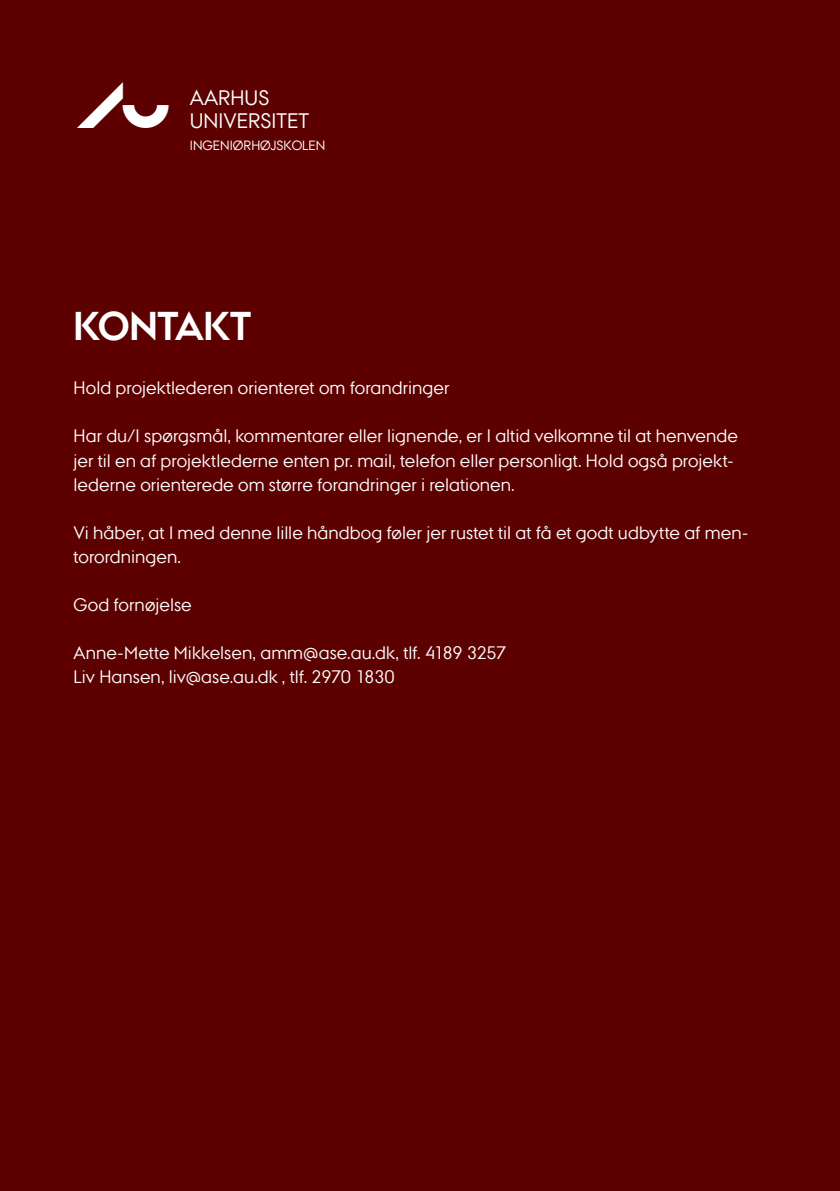
<style>
.page{position:relative;width:840px;height:1191px;background:#fff}
.page>*{position:absolute;margin:0;border:0;box-sizing:border-box;transform-origin:0 0}
.RU1_-_venstre{font:700 40px "AU Passata";letter-spacing:-.01em;color:#fff}
.t1{font:21px/22.8px "AU Passata";color:#fff}
.t2{font:18px/24px "AU Passata";letter-spacing:.005em;color:#fff}
.t3{font:13.4px "AU Passata";color:#fff}
.s1{font-family:"AU Peto";font-size:45.8px}
</style>
<div class="page">
<div style="left:0;top:0;width:839px;height:1191px;background:#5d0000"></div>
<p class="t1" style="left:77px;top:86px;width:233px;text-indent:113px">AARHUS<br><span class="s1">AU</span> UNIVERSITET</p>
<p class="t3" style="left:190px;top:138px;width:137px">INGENIØRHØJSKOLEN</p>
<p class="RU1_-_venstre" style="left:73px;top:303px;width:179px">KONTAKT</p>
<p class="t2" style="left:73px;top:376px;width:377px">Hold projektlederen orienteret om forandringer</p>
<p class="t2" style="left:73px;top:424px;width:665px">Har du/I spørgsmål, kommentarer eller lignende, er I altid velkomne til at henvende jer til en af projektlederne enten pr. mail, telefon eller personligt. Hold også projekt&shy;lederne orienterede om større forandringer i relationen.</p>
<p class="t2" style="left:73px;top:520px;width:676px">Vi håber, at I med denne lille håndbog føler jer rustet til at få et godt udbytte af men&shy;torordningen.</p>
<p class="t2" style="left:73px;top:592px;width:120px">God fornøjelse</p>
<p class="t2" style="left:73px;top:640px;width:434px">Anne-Mette Mikkelsen, amm@ase.au.dk, tlf. 4189 3257</p>
<p class="t2" style="left:73px;top:664px;width:323px">Liv Hansen, liv@ase.au.dk , tlf. 2970 1830</p>
</div>
